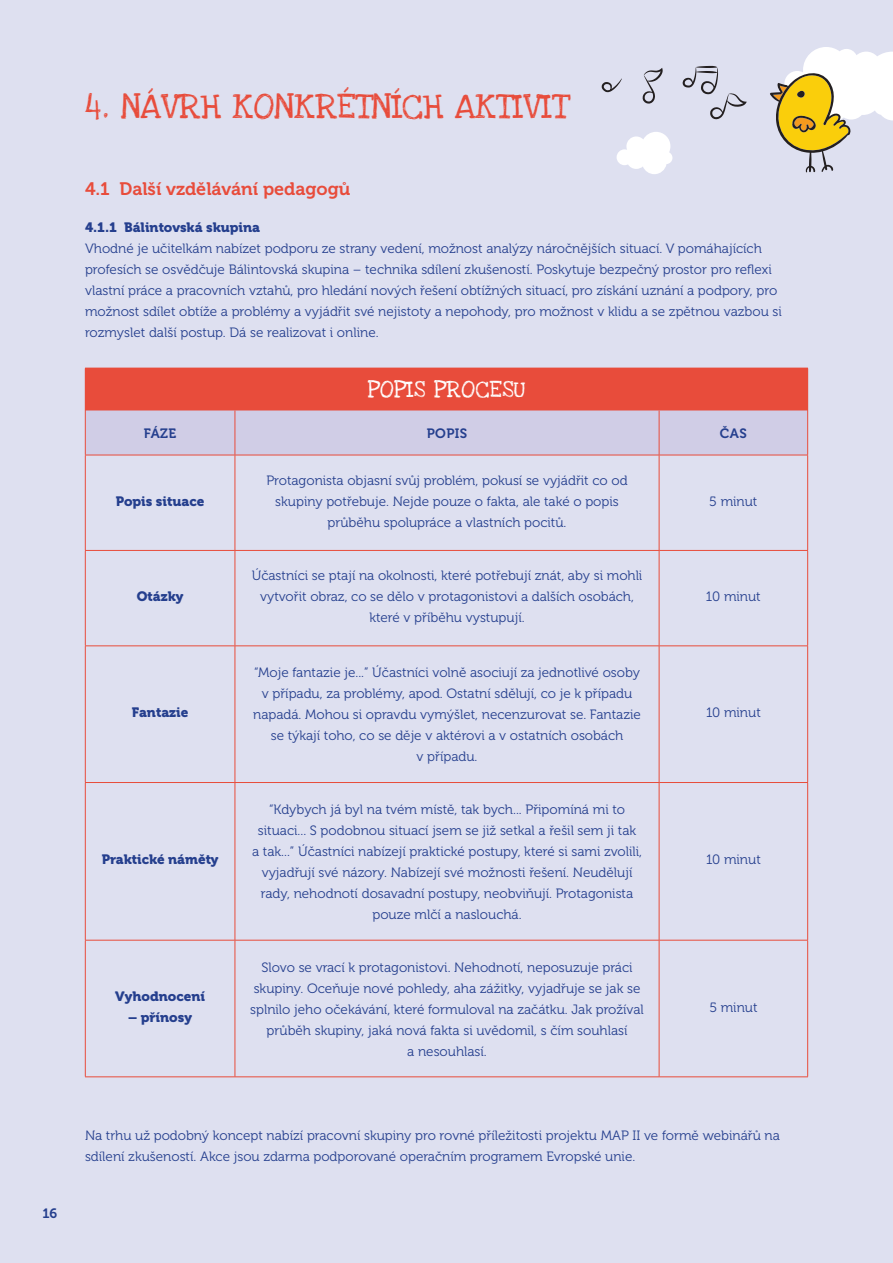
<style>
.page{position:relative;width:893px;height:1263px;background:#dee0f0}
.page>*{position:absolute;margin:0;border:0;box-sizing:border-box;transform-origin:0 0}
.t1{font:36px "Love Ya Like A Sister";color:#e84c3b}
.t2{font:24px "Love Ya Like A Sister";letter-spacing:.025em;color:#fff}
.t3{font:18px "Museo 700";color:#e84c3b}
.t4{font:13.5px/21px "Museo 300";color:#253f8e;text-align:center}
.t5{font:13.5px "Museo 900";color:#253f8e}
.t6{font:13.5px "Museo 700";letter-spacing:.03em;color:#253f8e}
</style>
<div class="page">
<svg style="left:682px;top:66px;width:65px;height:53px"></svg>
<svg style="left:602px;top:78px;width:20px;height:14px"></svg>
<svg style="left:642px;top:68px;width:21px;height:36px"></svg>
<div style="left:85px;top:368px;width:723px;height:42px;background:#e84c3b"></div>
<div style="left:86px;top:410px;width:721px;height:45px;background:#d0cde6"></div>
<hr style="left:85px;top:410px;width:1px;height:45px;background:#e84c3b">
<hr style="left:235px;top:410px;width:1px;height:45px;background:#e84c3b">
<hr style="left:659px;top:410px;width:1px;height:45px;background:#e84c3b">
<hr style="left:807px;top:410px;width:1px;height:45px;background:#e84c3b">
<hr style="left:85px;top:455px;width:150px;height:1px;background:#e84c3b">
<hr style="left:85px;top:455px;width:1px;height:95px;background:#e84c3b">
<hr style="left:235px;top:455px;width:424px;height:1px;background:#e84c3b">
<hr style="left:235px;top:455px;width:1px;height:95px;background:#e84c3b">
<hr style="left:659px;top:455px;width:149px;height:1px;background:#e84c3b">
<hr style="left:659px;top:455px;width:1px;height:95px;background:#e84c3b">
<hr style="left:807px;top:455px;width:1px;height:95px;background:#e84c3b">
<hr style="left:85px;top:550px;width:150px;height:1px;background:#e84c3b">
<hr style="left:85px;top:551px;width:1px;height:95px;background:#e84c3b">
<hr style="left:235px;top:550px;width:424px;height:1px;background:#e84c3b">
<hr style="left:235px;top:551px;width:1px;height:95px;background:#e84c3b">
<hr style="left:659px;top:550px;width:149px;height:1px;background:#e84c3b">
<hr style="left:659px;top:551px;width:1px;height:95px;background:#e84c3b">
<hr style="left:807px;top:551px;width:1px;height:95px;background:#e84c3b">
<hr style="left:85px;top:646px;width:150px;height:1px;background:#e84c3b">
<hr style="left:85px;top:646px;width:1px;height:136px;background:#e84c3b">
<hr style="left:235px;top:646px;width:424px;height:1px;background:#e84c3b">
<hr style="left:235px;top:646px;width:1px;height:136px;background:#e84c3b">
<hr style="left:659px;top:646px;width:149px;height:1px;background:#e84c3b">
<hr style="left:659px;top:646px;width:1px;height:136px;background:#e84c3b">
<hr style="left:807px;top:646px;width:1px;height:136px;background:#e84c3b">
<hr style="left:85px;top:782px;width:150px;height:1px;background:#e84c3b">
<hr style="left:85px;top:783px;width:1px;height:157px;background:#e84c3b">
<hr style="left:235px;top:782px;width:424px;height:1px;background:#e84c3b">
<hr style="left:235px;top:783px;width:1px;height:157px;background:#e84c3b">
<hr style="left:659px;top:782px;width:149px;height:1px;background:#e84c3b">
<hr style="left:659px;top:783px;width:1px;height:157px;background:#e84c3b">
<hr style="left:807px;top:783px;width:1px;height:157px;background:#e84c3b">
<hr style="left:85px;top:940px;width:150px;height:1px;background:#e84c3b">
<hr style="left:85px;top:940px;width:1px;height:136px;background:#e84c3b">
<hr style="left:235px;top:940px;width:424px;height:1px;background:#e84c3b">
<hr style="left:235px;top:940px;width:1px;height:136px;background:#e84c3b">
<hr style="left:659px;top:940px;width:149px;height:1px;background:#e84c3b">
<hr style="left:659px;top:940px;width:1px;height:136px;background:#e84c3b">
<hr style="left:807px;top:940px;width:1px;height:136px;background:#e84c3b">
<hr style="left:85px;top:1076px;width:150px;height:1px;background:#e84c3b">
<hr style="left:235px;top:1076px;width:424px;height:1px;background:#e84c3b">
<hr style="left:659px;top:1076px;width:149px;height:1px;background:#e84c3b">
<svg style="left:617px;top:132px;width:55px;height:42px"></svg>
<svg style="left:770px;top:47px;width:123px;height:126px"></svg>
<h1 class="t1" style="left:85px;top:85px;width:484px">4. NÁVRH KONKRÉTNÍCH AKTIVIT</h1>
<h3 class="t3" style="left:85px;top:179px;width:267px">4.1 Další vzdělávání pedagogů</h3>
<p class="t5" style="left:85px;top:220px;width:176px">4.1.1 Bálintovská skupina</p>
<p class="t4" style="left:85px;top:238px;width:698px;text-align:left">Vhodné je učitelkám nabízet podporu ze strany vedení, možnost analýzy náročnějších situací. V pomáhajících profesích se osvědčuje Bálintovská skupina – technika sdílení zkušeností. Poskytuje bezpečný prostor pro reflexi vlastní práce a pracovních vztahů, pro hledání nových řešení obtížných situací, pro získání uznání a podpory, pro možnost sdílet obtíže a problémy a vyjádřit své nejistoty a nepohody, pro možnost v klidu a se zpětnou vazbou si rozmyslet další postup. Dá se realizovat i online.</p>
<h2 class="t2" style="left:368px;top:375px;width:158px">POPIS PROCESU</h2>
<p class="t6" style="left:144px;top:426px;width:34px">FÁZE</p>
<p class="t6" style="left:427px;top:426px;width:42px">POPIS</p>
<p class="t6" style="left:720px;top:426px;width:28px">ČAS</p>
<p class="t5" style="left:116px;top:493px;width:90px">Popis situace</p>
<p class="t4" style="left:266px;top:470px;width:363px">Protagonista objasní svůj problém, pokusí se vyjádřit co od skupiny potřebuje. Nejde pouze o fakta, ale také o popis průběhu spolupráce a vlastních pocitů.</p>
<p class="t4" style="left:709px;top:491px;width:50px">5 minut</p>
<p class="t5" style="left:137px;top:589px;width:48px">Otázky</p>
<p class="t4" style="left:252px;top:565px;width:392px">Účastníci se ptají na okolnosti, které potřebují znát, aby si mohli vytvořit obraz, co se dělo v protagonistovi a dalších osobách, které v příběhu vystupují.</p>
<p class="t4" style="left:706px;top:586px;width:56px">10 minut</p>
<p class="t5" style="left:132px;top:705px;width:58px">Fantazie</p>
<p class="t4" style="left:253px;top:662px;width:389px">“Moje fantazie je...” Účastníci volně asociují za jednotlivé osoby v případu, za problémy, apod. Ostatní sdělují, co je k případu napadá. Mohou si opravdu vymýšlet, necenzurovat se. Fantazie se týkají toho, co se děje v aktérovi a v ostatních osobách<br>v případu.</p>
<p class="t4" style="left:706px;top:702px;width:56px">10 minut</p>
<p class="t5" style="left:102px;top:852px;width:118px">Praktické náměty</p>
<p class="t4" style="left:252px;top:799px;width:391px">“Kdybych já byl na tvém místě, tak bych... Připomíná mi to situaci... S podobnou situací jsem se již setkal a řešil sem ji tak<br>a tak...” Účastníci nabízejí praktické postupy, které si sami zvolili, vyjadřují své názory. Nabízejí své možnosti řešení. Neudělují rady, nehodnotí dosavadní postupy, neobviňují. Protagonista pouze mlčí a naslouchá.</p>
<p class="t4" style="left:706px;top:850px;width:56px">10 minut</p>
<p class="t5" style="left:115px;top:989px;width:91px">Vyhodnocení</p>
<p class="t5" style="left:128px;top:1010px;width:65px">– přínosy</p>
<p class="t4" style="left:250px;top:957px;width:395px">Slovo se vrací k protagonistovi. Nehodnotí, neposuzuje práci skupiny. Oceňuje nové pohledy, aha zážitky, vyjadřuje se jak se splnilo jeho očekávání, které formuloval na začátku. Jak prožíval průběh skupiny, jaká nová fakta si uvědomil, s čím souhlasí<br>a nesouhlasí.</p>
<p class="t4" style="left:709px;top:997px;width:50px">5 minut</p>
<p class="t6" style="left:43px;top:1206px;width:16px">16</p>
<p class="t4" style="left:85px;top:1125px;width:696px;text-align:left">Na trhu už podobný koncept nabízí pracovní skupiny pro rovné příležitosti projektu MAP II ve formě webinářů na sdílení zkušeností. Akce jsou zdarma podporované operačním programem Evropské unie.</p>
</div>
